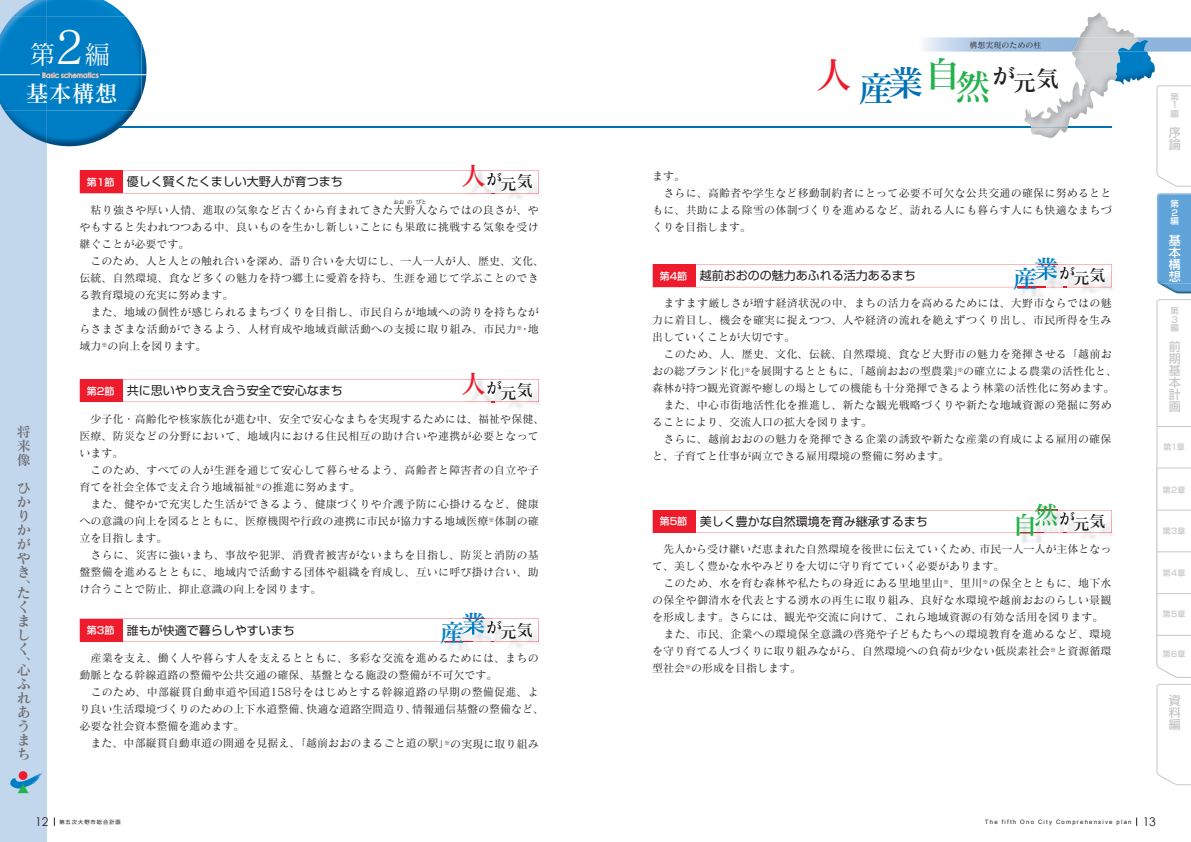
<style>
.page{position:relative;width:1191px;height:842px;background:#fff}
.page>*{position:absolute;margin:0;border:0;box-sizing:border-box;transform-origin:0 0}
.t1{font:36px "Matisse Pro DB";color:#23b24b}
.t2{font:36px "Matisse Pro DB";color:#0072b4}
.t3{font:36px "Matisse Pro DB";color:#ee1b2d}
.t4{font:26px "Matisse Pro M";color:#fff}
.t5{font:25.2px "Matisse Pro DB";color:#007ec5}
.t6{font:25.2px "Matisse Pro DB";color:#23b24b}
.t7{font:23.1px "Matisse Pro DB";color:#231f20}
.t8{font:23px "Matisse Pro DB";color:#fff}
.t9{font:16.2px "Matisse Pro DB";letter-spacing:-.05em;color:#231f20}
.t10{font:14px/14px "Matisse Pro DB";color:#6c6d70}
.t11{font:12px "Shin Go Pro";color:#231f20}
.t12{font:500 12px/12px "Shin Go Pro";color:#c7c8ca}
.t13{font:500 12px/12px "Shin Go Pro";color:#fff;text-align:justify}
.t14{font:12px "Century Gothic";color:#231f20}
.t15{font:500 11.9px/11.9px "Shin Go Pro";color:#c7c8ca;text-align:justify}
.t16{font:11px/17px "Matisse Pro M";letter-spacing:.02em;color:#231f20}
.t17{font:500 8.5px/8.5px "Shin Go Pro";color:#c7c8ca;text-align:justify}
.t18{font:500 8.5px/8.5px "Shin Go Pro";color:#fff;text-align:justify}
.t19{font:500 8px "Shin Go Pro";letter-spacing:.05em;color:#c7c8ca}
.t20{font:8px "Matisse Pro M";color:#231f20}
.t21{font:7px "Century Gothic";letter-spacing:.025em;color:#fff;scale:.93 1}
.t22{font:6px "Arial";letter-spacing:.2em;color:#231f20}
.t23{font:5.5px "Matisse Pro M";color:#231f20}
.t24{font:5.2px "Shin Go Pro";letter-spacing:.2em;color:#231f20}
.s1{font-size:45.5px}
.s2{font-weight:500;font-size:10px;color:#fff}
.s3{color:#0072b4}
.s4{font-family:"Century Gothic";font-size:12px}
</style>
<div class="page">
<hr style="left:118px;top:126px;width:477px;height:1px;background:#0072b4">
<div style="left:0;top:0;width:47px;height:842px;background:#c3d7ec"></div>
<svg style="left:10px;top:772px;width:33px;height:21px"></svg>
<img style="left:13px;top:0;width:112px;height:16px">
<img style="left:47px;top:42px;width:99px;height:104px">
<img style="left:4px;top:110px;width:43px;height:33px">
<img style="left:0;top:16px;width:141px;height:94px">
<hr style="left:0;top:74px;width:146px;height:1px;background:#fff">
<hr style="left:595px;top:126px;width:516px;height:1px;background:#0072b4">
<svg style="left:1156px;top:85px;width:35px;height:102px"></svg>
<img style="left:1157px;top:193px;width:34px;height:91px">
<img style="left:1159px;top:284px;width:32px;height:9px">
<svg style="left:1156px;top:299px;width:35px;height:487px"></svg>
<hr style="left:1157px;top:426px;width:34px;height:1px;background:#c7c8ca">
<hr style="left:1157px;top:510px;width:34px;height:1px;background:#c7c8ca">
<hr style="left:1157px;top:551px;width:34px;height:1px;background:#c7c8ca">
<hr style="left:1157px;top:593px;width:34px;height:1px;background:#c7c8ca">
<hr style="left:1157px;top:635px;width:34px;height:1px;background:#c7c8ca">
<img style="left:1029px;top:12px;width:106px;height:106px">
<img style="left:1030px;top:126px;width:38px;height:1px">
<svg style="left:923px;top:37px;width:268px;height:15px;background:#b0c8e0"></svg>
<img style="left:1114px;top:52px;width:40px;height:33px">
<img style="left:1118px;top:40px;width:30px;height:12px">
<img style="left:1083px;top:270px;width:30px;height:23px">
<img style="left:1039px;top:509px;width:18px;height:1px">
<svg style="left:652px;top:264px;width:459px;height:26px"></svg>
<svg style="left:652px;top:510px;width:459px;height:25px"></svg>
<svg style="left:41px;top:71px;width:59px;height:8px"></svg>
<svg style="left:43px;top:72px;width:55px;height:6px"></svg>
<img style="left:510px;top:193px;width:30px;height:6px">
<svg style="left:80px;top:170px;width:459px;height:26px"></svg>
<img style="left:510px;top:402px;width:30px;height:6px">
<svg style="left:80px;top:379px;width:459px;height:26px"></svg>
<img style="left:466px;top:618px;width:18px;height:1px">
<svg style="left:80px;top:619px;width:459px;height:25px"></svg>
<h2 class="t4" style="left:29px;top:38px;width:83px">第<span class="s1">2</span>編</h2>
<p class="t21" style="left:42px;top:71px;width:62px">Basic schematics</p>
<h3 class="t8" style="left:26px;top:79px;width:93px">基本構想</h3>
<p class="t11" style="left:87px;top:172px;width:258px"><span class="s2">第1節</span> 優しく賢くたくましい大野人が育つまち</p>
<h3 class="t9" style="left:461px;top:171px;width:74px"><sup>人</sup>が元気</h3>
<p class="t23" style="left:393px;top:198px;width:12px">おお</p>
<p class="t23" style="left:407px;top:198px;width:7px">の</p>
<p class="t23" style="left:416px;top:198px;width:12px">びと</p>
<p class="t16" style="left:79px;top:218px;width:466px">やもすると失われつつある中、良いものを生かし新しいことにも果敢に挑戦する気象を受け継ぐことが必要です。<br>　このため、人と人との触れ合いを深め、語り合いを大切にし、一人一人が人、歴史、文化、伝統、自然環境、食など多くの魅力を持つ郷土に愛着を持ち、生涯を通じて学ぶことのできる教育環境の充実に努めます。<br>　また、地域の個性が感じられるまちづくりを目指し、市民自らが地域への誇りを持ちながらさまざまな活動ができるよう、人材育成や地域貢献活動への支援に取り組み、市民力<sup>※</sup>・地域力<sup>※</sup>の向上を図ります。</p>
<p class="t16" style="left:79px;top:201px;width:461px">　粘り強さや厚い人情、進取の気象など古くから育まれてきた大野人ならではの良さが、や</p>
<p class="t10" style="left:17px;top:425px;width:15px;text-align:justify">将来像</p>
<p class="t10" style="left:17px;top:481px;width:15px">ひかりかがやき、</p>
<p class="t10" style="left:17px;top:586px;width:15px">たくましく、</p>
<p class="t10" style="left:17px;top:663px;width:16px">心ふれあうまち</p>
<p class="t11" style="left:87px;top:381px;width:258px"><span class="s2">第2節</span> 共に思いやり支え合う安全で安心なまち</p>
<h3 class="t9" style="left:461px;top:380px;width:74px"><sup>人</sup>が元気</h3>
<p class="t16" style="left:79px;top:410px;width:466px">　少子化・高齢化や核家族化が進む中、安全で安心なまちを実現するためには、福祉や保健、医療、防災などの分野において、地域内における住民相互の助け合いや連携が必要となっています。<br>　このため、すべての人が生涯を通じて安心して暮らせるよう、高齢者と障害者の自立や子育てを社会全体で支え合う地域福祉<sup>※</sup>の推進に努めます。<br>　また、健やかで充実した生活ができるよう、健康づくりや介護予防に心掛けるなど、健康への意識の向上を図るとともに、医療機関や行政の連携に市民が協力する地域医療<sup>※</sup>体制の確立を目指します。<br>　さらに、災害に強いまち、事故や犯罪、消費者被害がないまちを目指し、防災と消防の基盤整備を進めるとともに、地域内で活動する団体や組織を育成し、互いに呼び掛け合い、助け合うことで防止、抑止意識の向上を図ります。</p>
<p class="t11" style="left:87px;top:620px;width:210px"><span class="s2">第3節</span> 誰もが快適で暮らしやすいまち</p>
<h3 class="t9" style="left:461px;top:619px;width:74px"><sup>業</sup>が元気</h3>
<h3 class="t5" style="left:439px;top:617px;width:27px">産</h3>
<p class="t16" style="left:79px;top:649px;width:466px">　産業を支え、働く人や暮らす人を支えるとともに、多彩な交流を進めるためには、まちの動脈となる幹線道路の整備や公共交通の確保、基盤となる施設の整備が不可欠です。<br>　このため、中部縦貫自動車道や国道158号をはじめとする幹線道路の早期の整備促進、より良い生活環境づくりのための上下水道整備、快適な道路空間造り、情報通信基盤の整備など、必要な社会資本整備を進めます。<br>　また、中部縦貫自動車道の開通を見据え、「越前おおのまるごと道の駅」<sup>※</sup>の実現に取り組み</p>
<p class="t14" style="left:35px;top:814px;width:15px">12</p>
<p class="t24" style="left:59px;top:818px;width:63px">第五次大野市総合計画</p>
<p class="t20" style="left:969px;top:40px;width:73px">構想実現のための柱</p>
<h1 class="t1" style="left:887px;top:57px;width:105px"><span class="s3">業</span>自然</h1>
<h1 class="t3" style="left:815px;top:52px;width:37px">人</h1>
<h3 class="t7" style="left:992px;top:64px;width:69px">が元気</h3>
<h1 class="t2" style="left:857px;top:66px;width:37px">産</h1>
<p class="t16" style="left:652px;top:167px;width:461px">ます。<br>　さらに、高齢者や学生など移動制約者にとって必要不可欠な公共交通の確保に努めるとともに、共助による除雪の体制づくりを進めるなど、訪れる人にも暮らす人にも快適なまちづくりを目指します。</p>
<p class="t11" style="left:659px;top:266px;width:258px"><span class="s2">第4節</span> 越前おおのの魅力あふれる活力あるまち</p>
<h3 class="t5" style="left:1033px;top:253px;width:27px">業</h3>
<h3 class="t9" style="left:1058px;top:265px;width:48px">が元気</h3>
<h3 class="t5" style="left:1012px;top:263px;width:27px">産</h3>
<p class="t16" style="left:652px;top:294px;width:466px">　ますます厳しさが増す経済状況の中、まちの活力を高めるためには、大野市ならではの魅力に着目し、機会を確実に捉えつつ、人や経済の流れを絶えずつくり出し、市民所得を生み出していくことが大切です。<br>　このため、人、歴史、文化、伝統、自然環境、食など大野市の魅力を発揮させる「越前おおの総ブランド化」<sup>※</sup>を展開するとともに、「越前おおの型農業」<sup>※</sup>の確立による農業の活性化と、森林が持つ観光資源や癒しの場としての機能も十分発揮できるよう林業の活性化に努めます。　また、中心市街地活性化を推進し、新たな観光戦略づくりや新たな地域資源の発掘に努めることにより、交流人口の拡大を図ります。<br>　さらに、越前おおのの魅力を発揮できる企業の誘致や新たな産業の育成による雇用の確保と、子育てと仕事が両立できる雇用環境の整備に努めます。</p>
<p class="t11" style="left:659px;top:511px;width:270px"><span class="s2">第5節</span> 美しく豊かな自然環境を育み継承するまち</p>
<h3 class="t6" style="left:1033px;top:499px;width:27px">然</h3>
<h3 class="t9" style="left:1058px;top:511px;width:48px">が元気</h3>
<h3 class="t6" style="left:1012px;top:508px;width:27px">自</h3>
<p class="t16" style="left:652px;top:540px;width:461px">　先人から受け継いだ恵まれた自然環境を後世に伝えていくため、市民一人一人が主体となって、美しく豊かな水やみどりを大切に守り育てていく必要があります。<br>　このため、水を育む森林や私たちの身近にある里地里山<sup>※</sup>、里川<sup>※</sup>の保全とともに、地下水の保全や御清水を代表とする湧水の再生に取り組み、良好な水環境や越前おおのらしい景観を形成します。さらには、観光や交流に向けて、これら地域資源の有効な活用を図ります。　また、市民、企業への環境保全意識の啓発や子どもたちへの環境教育を進めるなど、環境を守り育てる人づくりに取り組みながら、自然環境への負荷が少ない低炭素社会<sup>※</sup>と資源循環型社会<sup>※</sup>の形成を目指します。</p>
<p class="t17" style="left:1170px;top:91px;width:10px">第1編</p>
<p class="t12" style="left:1168px;top:125px;width:13px">序論</p>
<p class="t18" style="left:1170px;top:199px;width:10px">第2編</p>
<p class="t13" style="left:1168px;top:233px;width:13px">基本構想</p>
<p class="t17" style="left:1170px;top:306px;width:10px">第３編</p>
<p class="t15" style="left:1168px;top:339px;width:13px">前期基本計画</p>
<p class="t19" style="left:1163px;top:440px;width:23px">第1章</p>
<p class="t19" style="left:1162px;top:483px;width:24px">第2章</p>
<p class="t19" style="left:1162px;top:524px;width:24px">第3章</p>
<p class="t19" style="left:1162px;top:566px;width:24px">第4章</p>
<p class="t19" style="left:1162px;top:607px;width:24px">第5章</p>
<p class="t19" style="left:1162px;top:647px;width:24px">第6章</p>
<p class="t12" style="left:1168px;top:693px;width:13px;text-align:justify">資料編</p>
<p class="t22" style="left:985px;top:818px;width:172px">The fifth Ono City Comprehensive plan <span class="s4">13</span></p>
</div>
